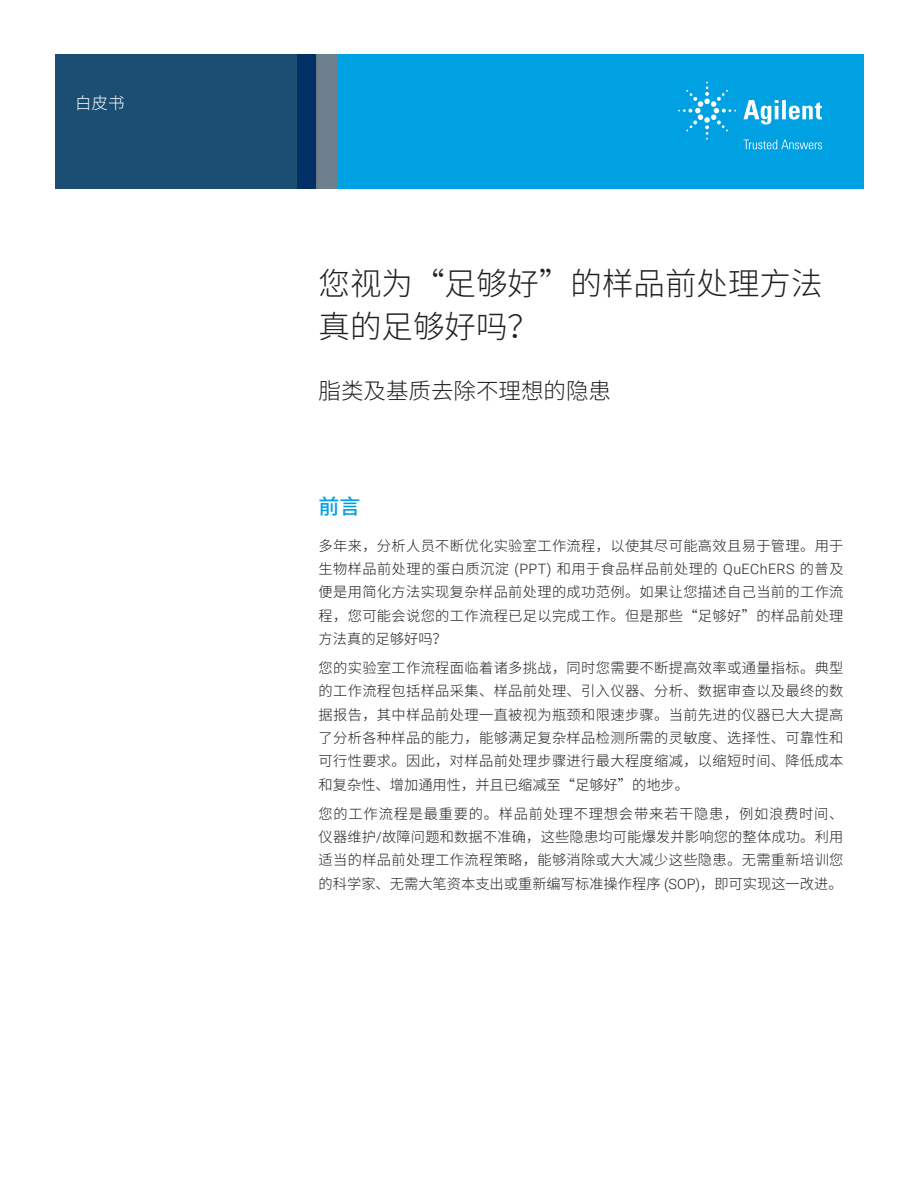
<style>
.page{position:relative;width:918px;height:1188px;background:#fff}
.page>*{position:absolute;margin:0;border:0;box-sizing:border-box;transform-origin:0 0}
.t1{font:300 31.5px/43.5px "Noto Sans CJ Ksc";color:#231f20}
.t2{font:300 22.5px "Noto Sans CJ Ksc";color:#231f20}
.t3{font:500 21px "Noto Sans CJ Ksc";color:#00a1e3}
.t4{font:300 16.5px "Noto Sans CJ Ksc";color:#fff}
.t5{font:300 14.25px/23.2px "Noto Sans CJ Ksc";letter-spacing:.025em;color:#231f20;text-align:justify}
.s1{font-family:"Roboto"}
</style>
<div class="page">
<div style="left:297px;top:54px;width:567px;height:135px;background:#00a1e3"></div>
<svg style="left:55px;top:54px;width:261px;height:135px;background:#184b71"></svg>
<div style="left:316px;top:54px;width:22px;height:135px;background:#6b808c"></div>
<svg style="left:743px;top:100px;width:79px;height:25px"></svg>
<svg style="left:678px;top:82px;width:58px;height:58px"></svg>
<svg style="left:744px;top:140px;width:78px;height:9px"></svg>
<p class="t4" style="left:75px;top:93px;width:51px">白皮书</p>
<h1 class="t1" style="left:319px;top:262px;width:505px">您视为“足够好”的样品前处理方法真的足够好吗？</h1>
<h2 class="t2" style="left:319px;top:379px;width:294px">脂类及基质去除不理想的隐患</h2>
<h3 class="t3" style="left:319px;top:494px;width:43px">前言</h3>
<p class="t5" style="left:319px;top:534px;width:526px">多年来，分析人员不断优化实验室工作流程，以使其尽可能高效且易于管理。用于生物样品前处理的蛋白质沉淀 <span class="s1">(PPT)</span> 和用于食品样品前处理的 <span class="s1">QuEChERS</span> 的普及便是用简化方法实现复杂样品前处理的成功范例。如果让您描述自己当前的工作流程，您可能会说您的工作流程已足以完成工作。但是那些“足够好”的样品前处理方法真的足够好吗？</p>
<p class="t5" style="left:319px;top:657px;width:526px">您的实验室工作流程面临着诸多挑战，同时您需要不断提高效率或通量指标。典型的工作流程包括样品采集、样品前处理、引入仪器、分析、数据审查以及最终的数据报告，其中样品前处理一直被视为瓶颈和限速步骤。当前先进的仪器已大大提高了分析各种样品的能力，能够满足复杂样品检测所需的灵敏度、选择性、可靠性和可行性要求。因此，对样品前处理步骤进行最大程度缩减，以缩短时间、降低成本和复杂性、增加通用性，并且已缩减至“足够好”的地步。</p>
<p class="t5" style="left:319px;top:802px;width:526px">您的工作流程是最重要的。样品前处理不理想会带来若干隐患，例如浪费时间、仪器维护<span class="s1">/</span>故障问题和数据不准确，这些隐患均可能爆发并影响您的整体成功。利用适当的样品前处理工作流程策略，能够消除或大大减少这些隐患。无需重新培训您的科学家、无需大笔资本支出或重新编写标准操作程序 <span class="s1">(SOP)</span>，即可实现这一改进。</p>
</div>
